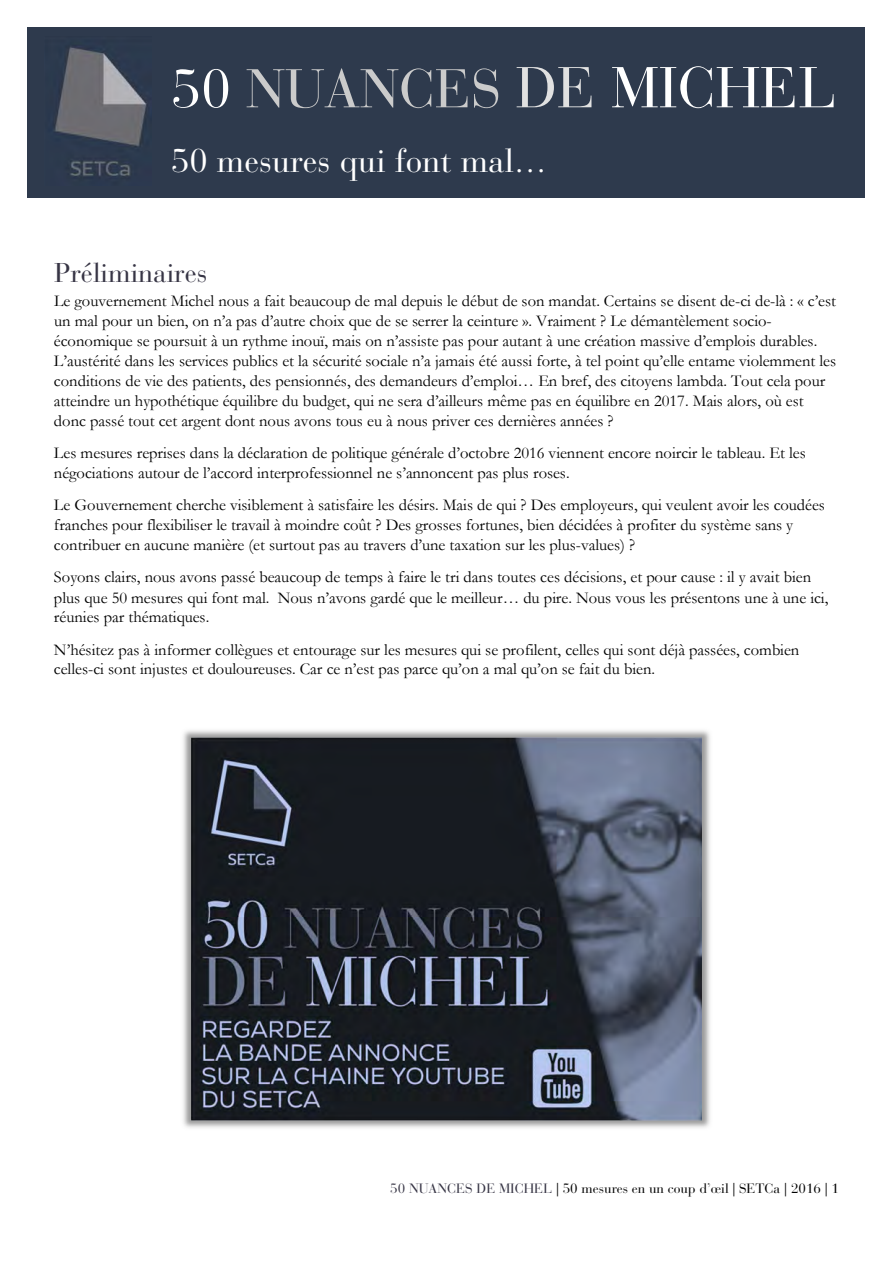
<style>
.page{position:relative;width:893px;height:1263px;background:#fff}
.page>*{position:absolute;margin:0;border:0;box-sizing:border-box;transform-origin:0 0}
.t1{font:54px "Bauer Bodoni";color:#cbcbcb}
.t2{font:33px "Bauer Bodoni";color:#fff}
.t3{font:27px "Bauer Bodoni";color:#373545}
.t4{font:16.5px/20px "Garamond";color:#000}
.t5{font:13.5px "Bauer Bodoni";color:#000}
.s1{color:#fff}
.s2{font-size:57px;color:#e1e1e1}
.s3{font-size:57px;color:#fff}
.s4{color:#373545}
</style>
<div class="page">
<div style="left:28px;top:27px;width:837px;height:170px;background:#2e3a4d"></div>
<img style="left:183px;top:730px;width:527px;height:398px">
<img style="left:191px;top:738px;width:511px;height:382px">
<img style="left:54px;top:47px;width:93px;height:129px">
<p class="t1" style="left:171px;top:56px;width:667px"><span class="s1">50</span> NUANCES <span class="s2">DE</span> <span class="s3">MICHEL</span></p>
<p class="t2" style="left:171px;top:141px;width:377px">50 mesures qui font mal…</p>
<h1 class="t3" style="left:54px;top:256px;width:155px">Préliminaires</h1>
<p class="t4" style="left:54px;top:290px;width:784px">Le gouvernement Michel nous a fait beaucoup de mal depuis le début de son mandat. Certains se disent de-ci de-là : « c’est un mal pour un bien, on n’a pas d’autre choix que de se serrer la ceinture ». Vraiment ? Le démantèlement socio&shy;économique se poursuit à un rythme inouï, mais on n’assiste pas pour autant à une création massive d’emplois durables.<br>L’austérité dans les services publics et la sécurité sociale n’a jamais été aussi forte, à tel point qu’elle entame violemment les conditions de vie des patients, des pensionnés, des demandeurs d’emploi… En bref, des citoyens lambda. Tout cela pour atteindre un hypothétique équilibre du budget, qui ne sera d’ailleurs même pas en équilibre en 2017. Mais alors, où est donc passé tout cet argent dont nous avons tous eu à nous priver ces dernières années ?</p>
<p class="t4" style="left:54px;top:443px;width:753px">Les mesures reprises dans la déclaration de politique générale d’octobre 2016 viennent encore noircir le tableau. Et les négociations autour de l’accord interprofessionnel ne s’annoncent pas plus roses.</p>
<p class="t4" style="left:54px;top:495px;width:773px">Le Gouvernement cherche visiblement à satisfaire les désirs. Mais de qui ? Des employeurs, qui veulent avoir les coudées franches pour flexibiliser le travail à moindre coût ? Des grosses fortunes, bien décidées à profiter du système sans y contribuer en aucune manière (et surtout pas au travers d’une taxation sur les plus-values) ?</p>
<p class="t4" style="left:54px;top:567px;width:776px">Soyons clairs, nous avons passé beaucoup de temps à faire le tri dans toutes ces décisions, et pour cause : il y avait bien plus que 50 mesures qui font mal. Nous n’avons gardé que le meilleur… du pire. Nous vous les présentons une à une ici, réunies par thématiques.</p>
<p class="t4" style="left:54px;top:639px;width:747px">N’hésitez pas à informer collègues et entourage sur les mesures qui se profilent, celles qui sont déjà passées, combien celles-ci sont injustes et douloureuses. Car ce n’est pas parce qu’on a mal qu’on se fait du bien.</p>
<p class="t5" style="left:390px;top:1180px;width:450px"><span class="s4">50 NUANCES DE MICHEL</span> | 50 mesures en un coup d’œil | SETCa | 2016 | 1</p>
</div>
